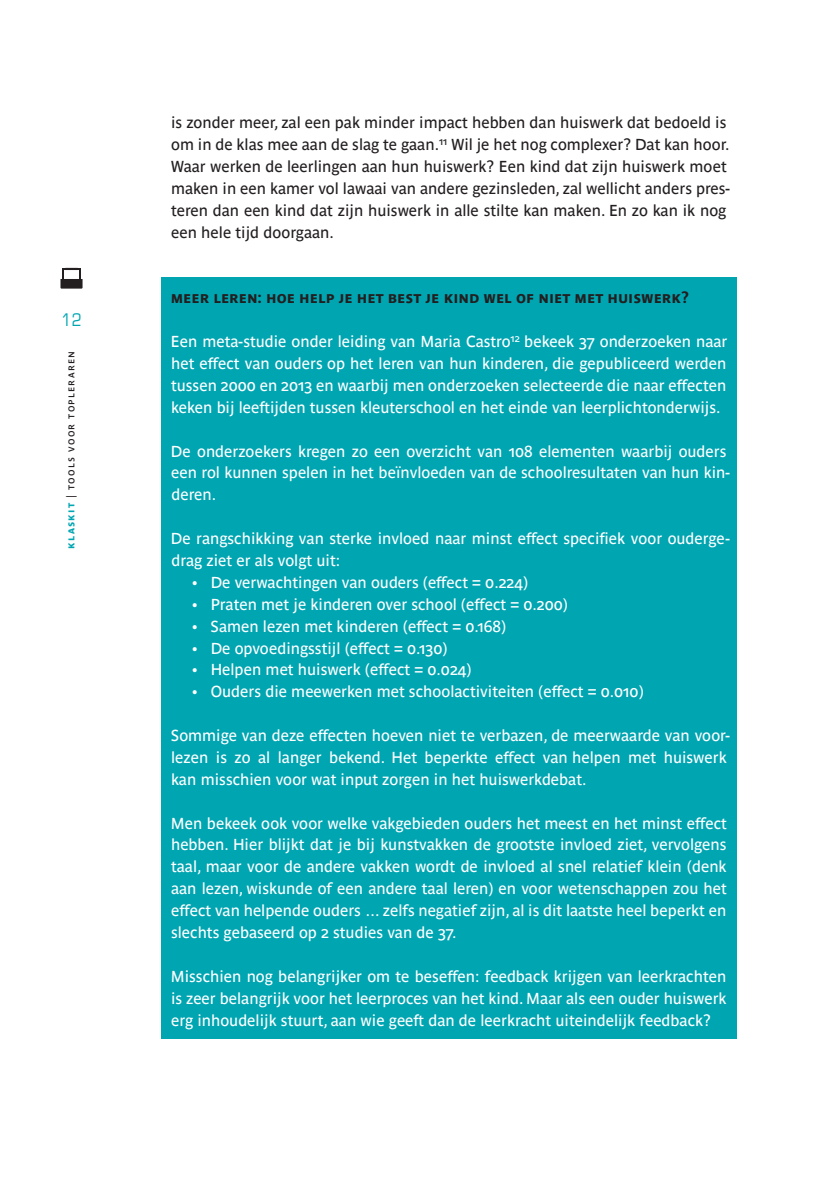
<style>
.page{position:relative;width:838px;height:1185px;background:#fff}
.page>*{position:absolute;margin:0;border:0;box-sizing:border-box;transform-origin:0 0}
.t1{font:condensed 17.5px "Eurostile";color:#00a5b2}
.t2{font:15.75px/21.9px "Parisine Ptf";color:#fff;text-align:justify}
.t3{font:15.75px/21.9px "Parisine Ptf";color:#231f20}
.t4{font:700 15.75px "Parisine Ptf";color:#231f20}
.t5{font:10.5px "Parisine Ptf";letter-spacing:.115em;color:#231f20}
.s1{font-weight:700;color:#00a5b2}
</style>
<div class="page">
<div style="left:161px;top:277px;width:575px;height:39px;background:#00a5b2"></div>
<div style="left:161px;top:298px;width:575px;height:41px;background:#00a5b2"></div>
<div style="left:161px;top:325px;width:575px;height:101px;background:#00a5b2"></div>
<div style="left:161px;top:413px;width:575px;height:35px;background:#00a5b2"></div>
<div style="left:161px;top:435px;width:575px;height:78px;background:#00a5b2"></div>
<div style="left:161px;top:500px;width:575px;height:35px;background:#00a5b2"></div>
<div style="left:161px;top:522px;width:575px;height:57px;background:#00a5b2"></div>
<div style="left:161px;top:566px;width:575px;height:35px;background:#00a5b2"></div>
<div style="left:161px;top:588px;width:575px;height:35px;background:#00a5b2"></div>
<div style="left:161px;top:610px;width:575px;height:35px;background:#00a5b2"></div>
<div style="left:161px;top:632px;width:575px;height:34px;background:#00a5b2"></div>
<div style="left:161px;top:654px;width:575px;height:34px;background:#00a5b2"></div>
<div style="left:161px;top:675px;width:575px;height:35px;background:#00a5b2"></div>
<div style="left:161px;top:697px;width:575px;height:35px;background:#00a5b2"></div>
<div style="left:161px;top:719px;width:575px;height:79px;background:#00a5b2"></div>
<div style="left:161px;top:785px;width:575px;height:35px;background:#00a5b2"></div>
<div style="left:161px;top:807px;width:575px;height:144px;background:#00a5b2"></div>
<div style="left:161px;top:938px;width:575px;height:35px;background:#00a5b2"></div>
<div style="left:161px;top:960px;width:575px;height:78px;background:#00a5b2"></div>
<svg style="left:60px;top:268px;width:22px;height:21px"></svg>
<p class="t1" style="left:61px;top:309px;width:21px">12</p>
<p class="t5" style="left:63px;top:548px;width:199px;rotate:-90deg"><span class="s1">klaskit</span> | tools voor topleraren</p>
<p class="t3" style="left:171px;top:110px;width:560px">is zonder meer, zal een pak minder impact hebben dan huiswerk dat bedoeld is om in de klas mee aan de slag te gaan.<sup>11</sup> Wil je het nog complexer? Dat kan hoor.<br>Waar werken de leerlingen aan hun huiswerk? Een kind dat zijn huiswerk moet maken in een kamer vol lawaai van andere gezinsleden, zal wellicht anders pres&shy;teren dan een kind dat zijn huiswerk in alle stilte kan maken. En zo kan ik nog een hele tijd doorgaan.</p>
<p class="t4" style="left:171px;top:286px;width:519px">Meer leren: Hoe help je het best je kind wel of niet met huiswerk?</p>
<p class="t2" style="left:171px;top:329px;width:558px">Een meta-studie onder leiding van Maria Castro<sup>12</sup> bekeek 37 onderzoeken naar het effect van ouders op het leren van hun kinderen, die gepubliceerd werden tussen 2000 en 2013 en waarbij men onderzoeken selecteerde die naar effecten keken bij leeftijden tussen kleuterschool en het einde van leerplichtonderwijs.</p>
<p class="t2" style="left:171px;top:439px;width:560px;text-align:left">De onderzoekers kregen zo een overzicht van 108 elementen waarbij ouders een rol kunnen spelen in het beïnvloeden van de schoolresultaten van hun kin&shy;deren.</p>
<p class="t2" style="left:171px;top:526px;width:560px">De rangschikking van sterke invloed naar minst effect specifiek voor ouderge&shy;drag ziet er als volgt uit:</p>
<p class="t2" style="left:192px;top:570px;width:337px">• De verwachtingen van ouders (effect = 0.224)</p>
<p class="t2" style="left:192px;top:592px;width:377px">• Praten met je kinderen over school (effect = 0.200)</p>
<p class="t2" style="left:192px;top:614px;width:315px">• Samen lezen met kinderen (effect = 0.168)</p>
<p class="t2" style="left:192px;top:635px;width:256px">• De opvoedingsstijl (effect = 0.130)</p>
<p class="t2" style="left:192px;top:657px;width:280px">• Helpen met huiswerk (effect = 0.024)</p>
<p class="t2" style="left:192px;top:679px;width:452px">• Ouders die meewerken met schoolactiviteiten (effect = 0.010)</p>
<p class="t2" style="left:171px;top:723px;width:560px;text-align:left">Sommige van deze effecten hoeven niet te verbazen, de meerwaarde van voor&shy;lezen is zo al langer bekend. Het beperkte effect van helpen met huiswerk kan misschien voor wat input zorgen in het huiswerkdebat.</p>
<p class="t2" style="left:171px;top:810px;width:557px">Men bekeek ook voor welke vakgebieden ouders het meest en het minst effect hebben. Hier blijkt dat je bij kunstvakken de grootste invloed ziet, vervolgens taal, maar voor de andere vakken wordt de invloed al snel relatief klein (denk aan lezen, wiskunde of een andere taal leren) en voor wetenschappen zou het effect van helpende ouders … zelfs negatief zijn, al is dit laatste heel beperkt en slechts gebaseerd op 2 studies van de 37.</p>
<p class="t2" style="left:171px;top:964px;width:557px">Misschien nog belangrijker om te beseffen: feedback krijgen van leerkrachten is zeer belangrijk voor het leerproces van het kind. Maar als een ouder huiswerk erg inhoudelijk stuurt, aan wie geeft dan de leerkracht uiteindelijk feedback?</p>
</div>
